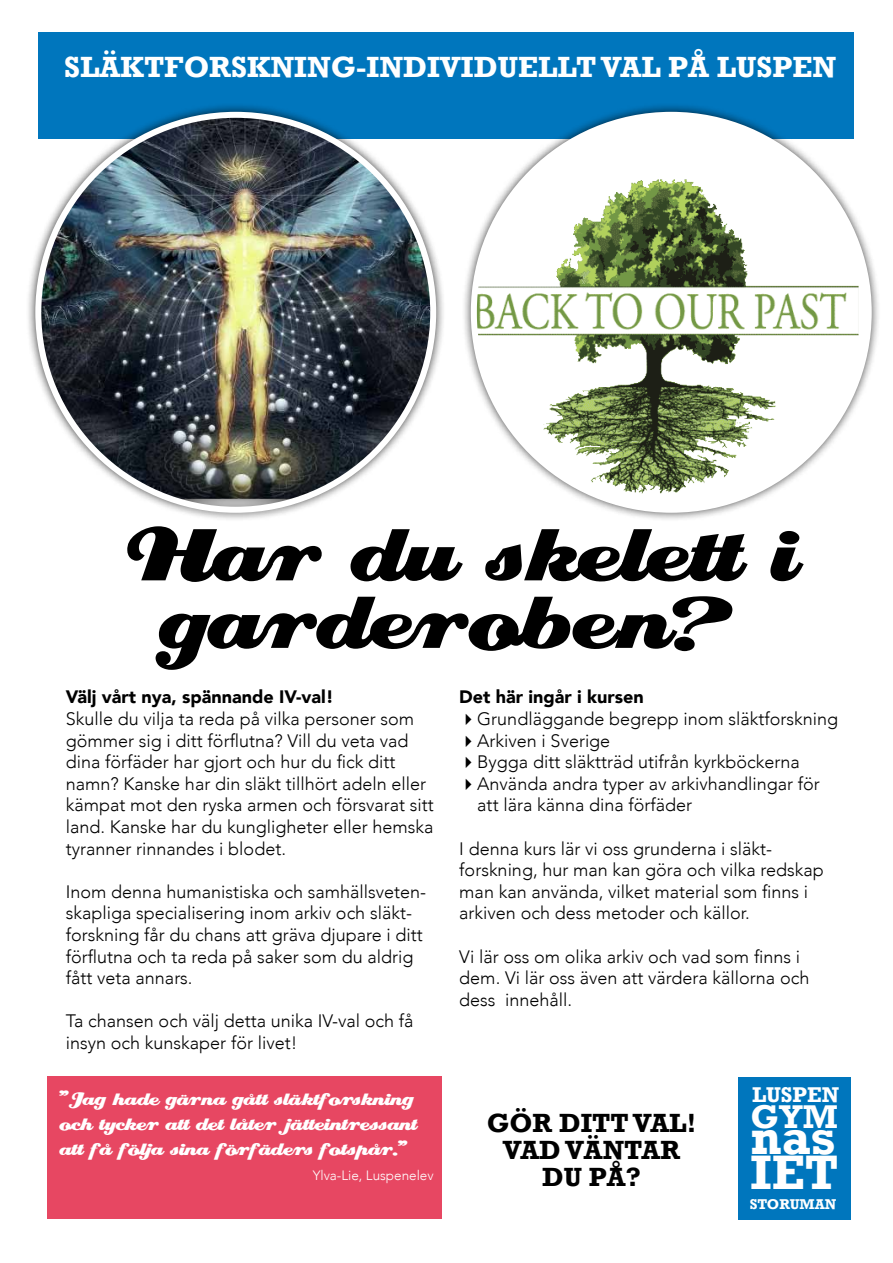
<style>
.page{position:relative;width:893px;height:1263px;background:#fff}
.page>*{position:absolute;margin:0;border:0;box-sizing:border-box;transform-origin:0 0}
.t1{font:93px/67.5px "Creampuff";color:#000;text-align:center}
.t2{font:700 49.65px/35.5px "Rockwell";color:#fff}
.t3{font:700 33.75px "Rockwell";color:#fff}
.t4{font:700 30px "Rockwell";color:#fff}
.t5{font:700 27px/27px "Rockwell";color:#000;text-align:center}
.t6{font:700 21.9px "Rockwell";color:#fff}
.t7{font:21px/25.2px "Creampuff";color:#fff}
.t8{font:300 18px/21.6px "Avenir";color:#000}
.t9{font:900 18px "Avenir";color:#000}
.t10{font:700 14.55px "Rockwell";color:#fff}
.t11{font:300 13.5px "Avenir";color:#fff}
</style>
<div class="page">
<div style="left:39px;top:32px;width:815px;height:106px;background:#0076bd"></div>
<div style="left:738px;top:1077px;width:113px;height:142px;background:#0076bd"></div>
<div style="left:461px;top:103px;width:420px;height:419px;background:#000;opacity:.75"></div>
<div style="left:474px;top:115px;width:395px;height:395px;background:#fff;border-radius:50%"></div>
<img style="left:474px;top:165px;width:389px;height:330px">
<div style="left:26px;top:103px;width:420px;height:419px;background:#000;opacity:.75"></div>
<img style="left:38px;top:115px;width:395px;height:384px">
<div style="left:48px;top:1076px;width:394px;height:143px;background:#e74762"></div>
<h3 class="t4" style="left:64px;top:49px;width:773px">SLÄKTFORSKNING-INDIVIDUELLT VAL PÅ LUSPEN</h3>
<h1 class="t1" style="left:127px;top:520px;width:671px">Har du skelett i garderoben?</h1>
<p class="t9" style="left:66px;top:682px;width:270px">Välj vårt nya, spännande IV-val!</p>
<p class="t8" style="left:66px;top:708px;width:369px">Skulle du vilja ta reda på vilka personer som gömmer sig i ditt förflutna? Vill du veta vad dina förfäder har gjort och hur du fick ditt namn? Kanske har din släkt tillhört adeln eller kämpat mot den ryska armen och försvarat sitt land. Kanske har du kungligheter eller hemska tyranner rinnandes i blodet.</p>
<p class="t8" style="left:66px;top:881px;width:362px">Inom denna humanistiska och samhällsveten&shy;skapliga specialisering inom arkiv och släkt&shy;forskning får du chans att gräva djupare i ditt förflutna och ta reda på saker som du aldrig fått veta annars.</p>
<p class="t8" style="left:66px;top:1010px;width:349px">Ta chansen och välj detta unika IV-val och få insyn och kunskaper för livet!</p>
<p class="t7" style="left:59px;top:1086px;width:359px">”Jag hade gärna gått släktforskning och tycker att det låter jätteintressant att få följa sina förfäders fotspår.”</p>
<p class="t11" style="left:313px;top:1167px;width:123px">Ylva-Lie, Luspenelev</p>
<p class="t9" style="left:459px;top:682px;width:186px">Det här ingår i kursen</p>
<p class="t8" style="left:459px;top:708px;width:380px">✔Grundläggande begrepp inom släktforskning</p>
<p class="t8" style="left:459px;top:730px;width:153px">✔Arkiven i Sverige</p>
<p class="t8" style="left:459px;top:751px;width:342px">✔Bygga ditt släktträd utifrån kyrkböckerna</p>
<p class="t8" style="left:477px;top:773px;width:344px;text-indent:-18px">✔Använda andra typer av arkivhandlingar för att lära känna dina förfäder</p>
<p class="t8" style="left:459px;top:838px;width:366px">I denna kurs lär vi oss grunderna i släkt&shy;forskning, hur man kan göra och vilka redskap man kan använda, vilket material som finns i arkiven och dess metoder och källor.</p>
<p class="t8" style="left:459px;top:946px;width:352px">Vi lär oss om olika arkiv och vad som finns i dem. Vi lär oss även att värdera källorna och dess innehåll.</p>
<h3 class="t5" style="left:487px;top:1109px;width:211px">GÖR DITT VAL!<br>VAD VÄNTAR<br>DU PÅ?</h3>
<p class="t6" style="left:752px;top:1081px;width:88px">LUSPEN</p>
<h3 class="t3" style="left:751px;top:1096px;width:89px">GYM</h3>
<h2 class="t2" style="left:751px;top:1119px;width:89px">nas<br>IET</h2>
<p class="t10" style="left:750px;top:1195px;width:88px">STORUMAN</p>
</div>
